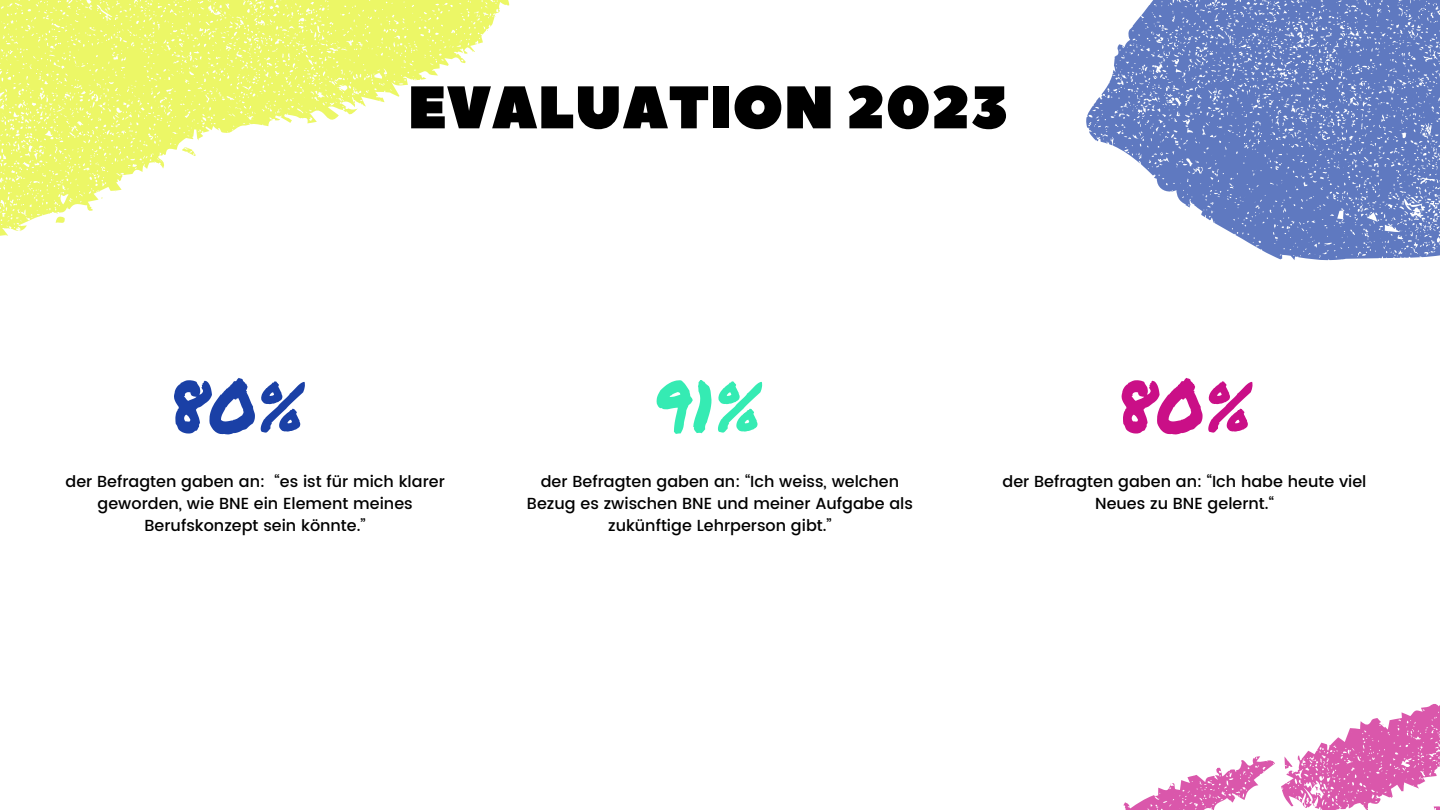
<style>
.page{position:relative;width:1440px;height:810px;background:#fff}
.page>*{position:absolute;margin:0;border:0;box-sizing:border-box;transform-origin:0 0}
.t1{font:72px "Permanent Marker";color:#1a40a6}
.t2{font:72px "Permanent Marker";color:#35ebb3}
.t3{font:72px "Permanent Marker";color:#ca0f87}
.t4{font:60px "Peace Sans";color:#000}
.t5{font:500 16px/21.8px "Poppins";color:#000;text-align:center}
</style>
<div class="page">
<svg style="left:0;top:0;width:510px;height:236px"></svg>
<svg style="left:1123px;top:704px;width:317px;height:106px"></svg>
<svg style="left:1086px;top:0;width:354px;height:261px;fill:#5f79c0"></svg>
<h2 class="t4" style="left:408px;top:68px;width:602px">EVALUATION 2023</h2>
<h1 class="t1" style="left:170px;top:353px;width:136px">80%</h1>
<h1 class="t2" style="left:654px;top:353px;width:109px">91%</h1>
<p class="t5" style="left:527px;top:471px;width:388px">der Befragten gaben an: “Ich weiss, welchen<br>Bezug es zwischen BNE und meiner Aufgabe als zukünftige Lehrperson gibt.”</p>
<p class="t5" style="left:65px;top:471px;width:381px">der Befragten gaben an: “es ist für mich klarer geworden, wie BNE ein Element meines<br>Berufskonzept sein könnte.”</p>
<h1 class="t3" style="left:1117px;top:353px;width:136px">80%</h1>
<p class="t5" style="left:1003px;top:471px;width:366px">der Befragten gaben an: “Ich habe heute viel<br>Neues zu BNE gelernt.“</p>
</div>
